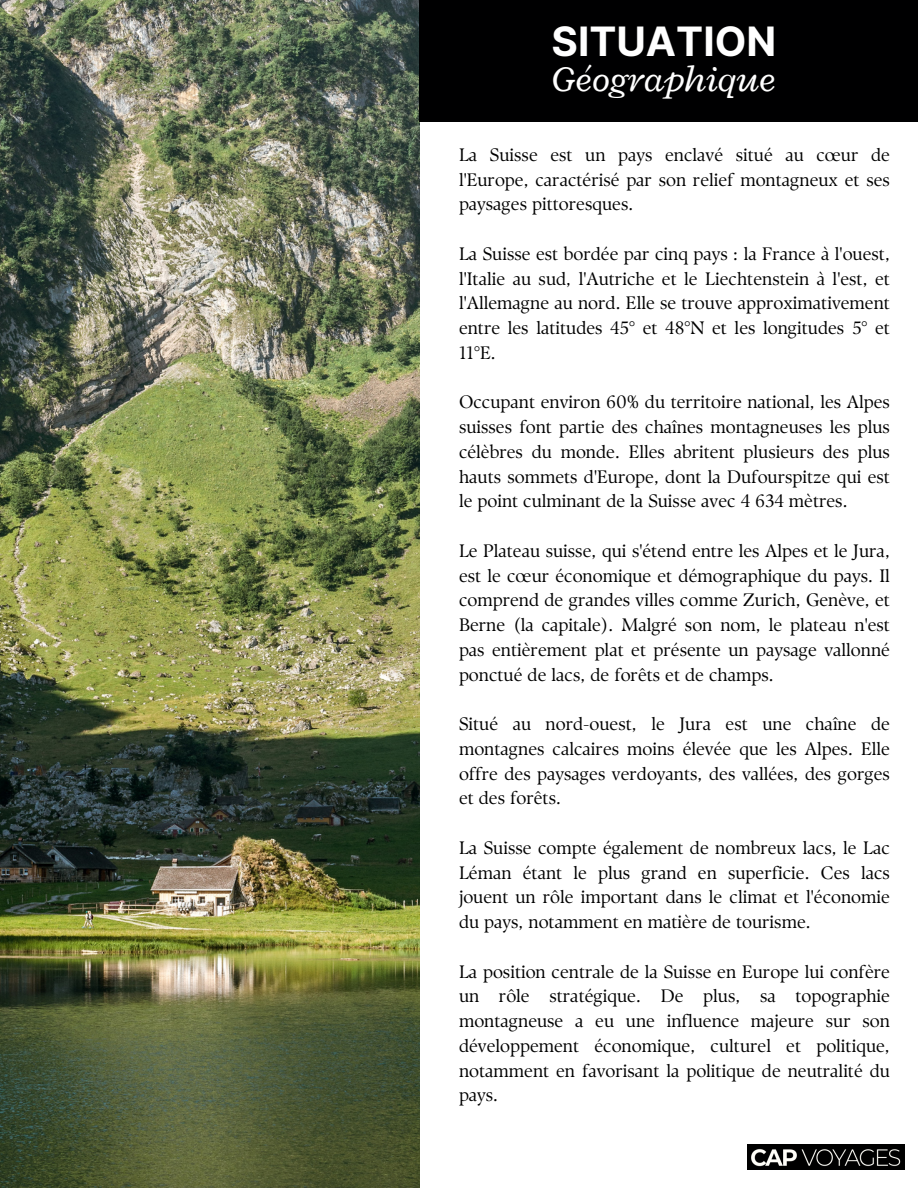
<style>
.page{position:relative;width:918px;height:1188px;background:#fff}
.page>*{position:absolute;margin:0;border:0;box-sizing:border-box;transform-origin:0 0}
.t1{font:700 40.5px "Inter";color:#fff}
.t2{font:italic 37.5px "Radley";color:#fff}
.t3{font:18px/24.8px "TY Serif D";color:#000001;text-align:justify}
</style>
<div class="page">
<img style="left:0;top:0;width:420px;height:1188px">
<div style="left:419px;top:0;width:499px;height:122px;background:#000001"></div>
<img style="left:747px;top:1145px;width:158px;height:25px">
<p class="t1" style="left:552px;top:17px;width:226px">SITUATION</p>
<p class="t2" style="left:552px;top:55px;width:226px">Géographique</p>
<p class="t3" style="left:459px;top:142px;width:433px">La Suisse est un pays enclavé situé au cœur de l'Europe, caractérisé par son relief montagneux et ses paysages pittoresques.</p>
<p class="t3" style="left:459px;top:241px;width:433px">La Suisse est bordée par cinq pays : la France à l'ouest, l'Italie au sud, l'Autriche et le Liechtenstein à l'est, et l'Allemagne au nord. Elle se trouve approximativement entre les latitudes 45° et 48°N et les longitudes 5° et 11°E.</p>
<p class="t3" style="left:459px;top:390px;width:433px">Occupant environ 60% du territoire national, les Alpes suisses font partie des chaînes montagneuses les plus célèbres du monde. Elles abritent plusieurs des plus hauts sommets d'Europe, dont la Dufourspitze qui est le point culminant de la Suisse avec 4 634 mètres.</p>
<p class="t3" style="left:459px;top:538px;width:433px">Le Plateau suisse, qui s'étend entre les Alpes et le Jura, est le cœur économique et démographique du pays. Il comprend de grandes villes comme Zurich, Genève, et Berne (la capitale). Malgré son nom, le plateau n'est pas entièrement plat et présente un paysage vallonné ponctué de lacs, de forêts et de champs.</p>
<p class="t3" style="left:459px;top:712px;width:433px">Situé au nord-ouest, le Jura est une chaîne de montagnes calcaires moins élevée que les Alpes. Elle offre des paysages verdoyants, des vallées, des gorges et des forêts.</p>
<p class="t3" style="left:459px;top:835px;width:433px">La Suisse compte également de nombreux lacs, le Lac Léman étant le plus grand en superficie. Ces lacs jouent un rôle important dans le climat et l'économie du pays, notamment en matière de tourisme.</p>
<p class="t3" style="left:459px;top:959px;width:433px">La position centrale de la Suisse en Europe lui confère un rôle stratégique. De plus, sa topographie montagneuse a eu une influence majeure sur son développement économique, culturel et politique, notamment en favorisant la politique de neutralité du pays.</p>
</div>
